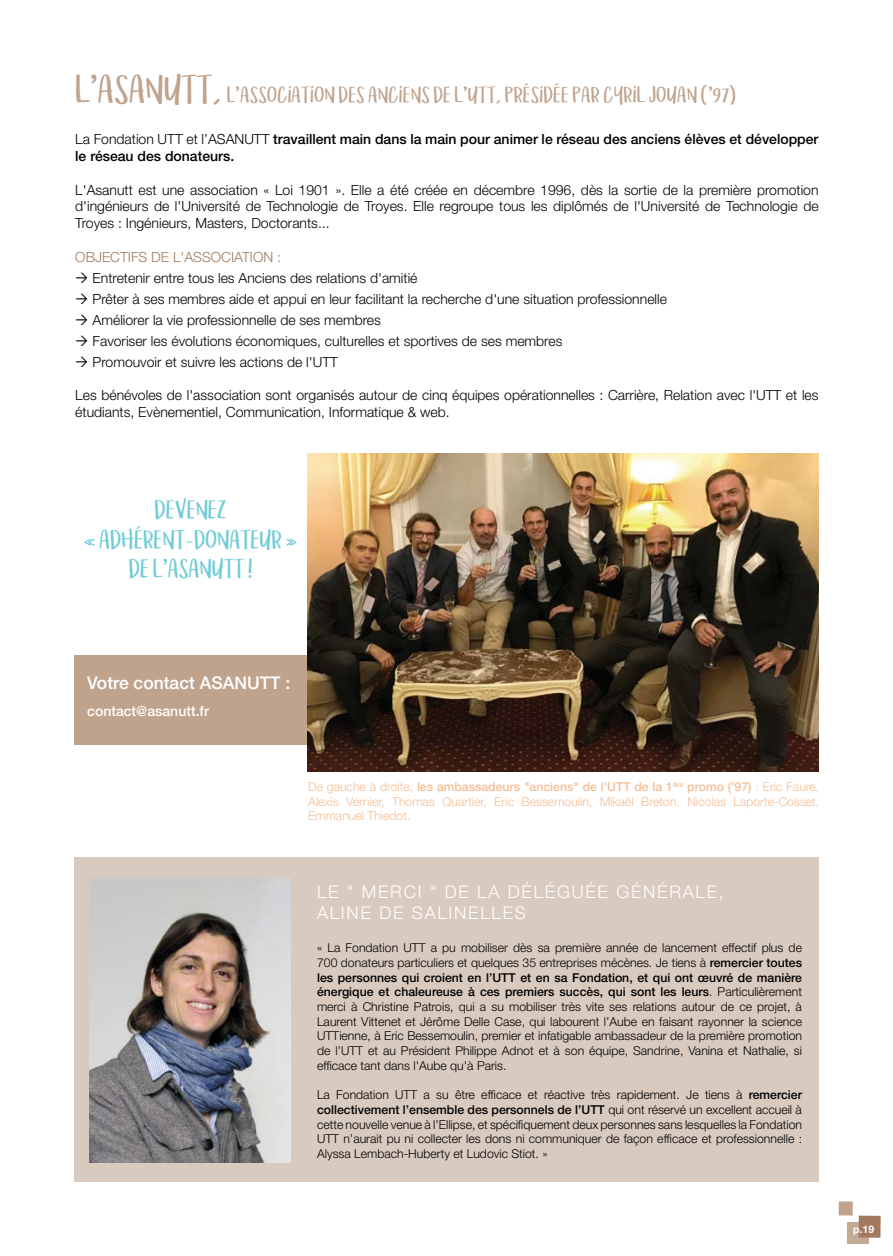
<style>
.page{position:relative;width:893px;height:1256px;background:#fff}
.page>*{position:absolute;margin:0;border:0;box-sizing:border-box;transform-origin:0 0}
.t1{font:24.5px/29.4px "Om Telolet Om";color:#70ccd7;text-align:center}
.t2{font:21px "Om Telolet Om";letter-spacing:.01em;color:#bfa38d}
.t3{font:300 17.5px/21px "Helvetica Neue LT Std";letter-spacing:.1em;color:#fff}
.t4{font:500 17.5px "Helvetica Neue LT Std";color:#fff}
.t5{font:300 14px/21px "Helvetica Neue LT Std";color:#000}
.t6{font:500 14px/16.8px "Helvetica Neue LT Std";color:#000}
.t7{font:300 14px "Helvetica Neue LT Std";color:#a17a5e}
.t8{font:500 14px "Helvetica Neue LT Std";color:#fff}
.t9{font:300 12.25px/14.7px "Helvetica Neue LT Std";color:#000;text-align:justify}
.t10{font:300 12.25px/14.7px "Helvetica Neue LT Std";color:#f6bd94;text-align:justify}
.t11{font:700 10.5px "Helvetica Neue LT Std";color:#fff}
.s1{font-size:36.75px}
.s2{font-weight:300}
.s3{font-weight:500}
</style>
<div class="page">
<div style="left:847px;top:1221px;width:21px;height:22px;background:#c3aa95"></div>
<div style="left:858px;top:1215px;width:23px;height:22px;background:#a17a5e"></div>
<div style="left:839px;top:1200px;width:14px;height:15px;background:#bfa38d"></div>
<div style="left:74px;top:856px;width:745px;height:325px;background:#d9cabf"></div>
<div style="left:74px;top:655px;width:273px;height:89px;background:#bfa38d"></div>
<img style="left:89px;top:877px;width:202px;height:285px">
<img style="left:308px;top:453px;width:511px;height:318px">
<h2 class="t2" style="left:75px;top:83px;width:662px"><span class="s1">L’ASANUTT,</span> L’ASSOCIATION DES ANCIENS DE L’UTT, PRÉSIDÉE PAR CYRIL JOUAN (’97)</h2>
<p class="t6" style="left:75px;top:130px;width:745px"><span class="s2">La Fondation UTT et l’ASANUTT</span> travaillent main dans la main pour animer le réseau des anciens élèves et développer le réseau des donateurs.</p>
<p class="t5" style="left:75px;top:181px;width:745px;line-height:16.8px;text-align:justify">L'Asanutt est une association « Loi 1901 ». Elle a été créée en décembre 1996, dès la sortie de la première promotion d'ingénieurs de l'Université de Technologie de Troyes. Elle regroupe tous les diplômés de l'Université de Technologie de Troyes : Ingénieurs, Masters, Doctorants...</p>
<p class="t7" style="left:75px;top:248px;width:207px">OBJECTIFS DE L'ASSOCIATION :</p>
<p class="t5" style="left:93px;top:267px;width:576px">Entretenir entre tous les Anciens des relations d'amitié<br>Prêter à ses membres aide et appui en leur facilitant la recherche d'une situation professionnelle Améliorer la vie professionnelle de ses membres<br>Favoriser les évolutions économiques, culturelles et sportives de ses membres<br>Promouvoir et suivre les actions de l'UTT</p>
<p class="t5" style="left:75px;top:387px;width:745px;line-height:16.8px">Les bénévoles de l'association sont organisés autour de cinq équipes opérationnelles : Carrière, Relation avec l'UTT et les étudiants, Evènementiel, Communication, Informatique &amp; web.</p>
<h1 class="t1" style="left:84px;top:498px;width:215px">DEVENEZ<br>« ADHÉRENT-DONATEUR »<br>DE L’ASANUTT !</h1>
<h3 class="t4" style="left:87px;top:671px;width:204px">Votre contact ASANUTT :</h3>
<p class="t8" style="left:87px;top:702px;width:123px">contact@asanutt.fr</p>
<p class="t10" style="left:308px;top:779px;width:512px">De gauche à droite, <span class="s3">les ambassadeurs "anciens" de l'UTT de la 1</span><sup>ère</sup> <span class="s3">promo ('97)</span> : Eric Faure, Alexis Vernier, Thomas Quartier, Eric Bessemoulin, Mikaël Breton, Nicolas Laporte-Cosset, Emmanuel Thiedot.</p>
<h3 class="t3" style="left:317px;top:881px;width:408px">LE " MERCI " DE LA DÉLÉGUÉE GÉNÉRALE,<br>ALINE DE SALINELLES</h3>
<p class="t9" style="left:317px;top:939px;width:486px">« La Fondation UTT a pu mobiliser dès sa première année de lancement effectif plus de 700 donateurs particuliers et quelques 35 entreprises mécènes. Je tiens à <span class="s3">remercier toutes les personnes qui croient en l’UTT et en sa Fondation, et qui ont œuvré de manière énergique et chaleureuse à ces premiers succès, qui sont les leurs</span>. Particulièrement merci à Christine Patrois, qui a su mobiliser très vite ses relations autour de ce projet, à Laurent Vittenet et Jérôme Delle Case, qui labourent l’Aube en faisant rayonner la science UTTienne, à Eric Bessemoulin, premier et infatigable ambassadeur de la première promotion de l’UTT et au Président Philippe Adnot et à son équipe, Sandrine, Vanina et Nathalie, si efficace tant dans l'Aube qu'à Paris.</p>
<p class="t9" style="left:317px;top:1086px;width:486px">La Fondation UTT a su être efficace et réactive très rapidement. Je tiens à <span class="s3">remercier collectivement l’ensemble des personnels de l’UTT</span> qui ont réservé un excellent accueil à cette nouvelle venue à l’Ellipse, et spécifiquement deux personnes sans lesquelles la Fondation UTT n’aurait pu ni collecter les dons ni communiquer de façon efficace et professionnelle :<br>Alyssa Lembach-Huberty et Ludovic Stiot. »</p>
<p class="t11" style="left:853px;top:1222px;width:23px">p.19</p>
</div>
